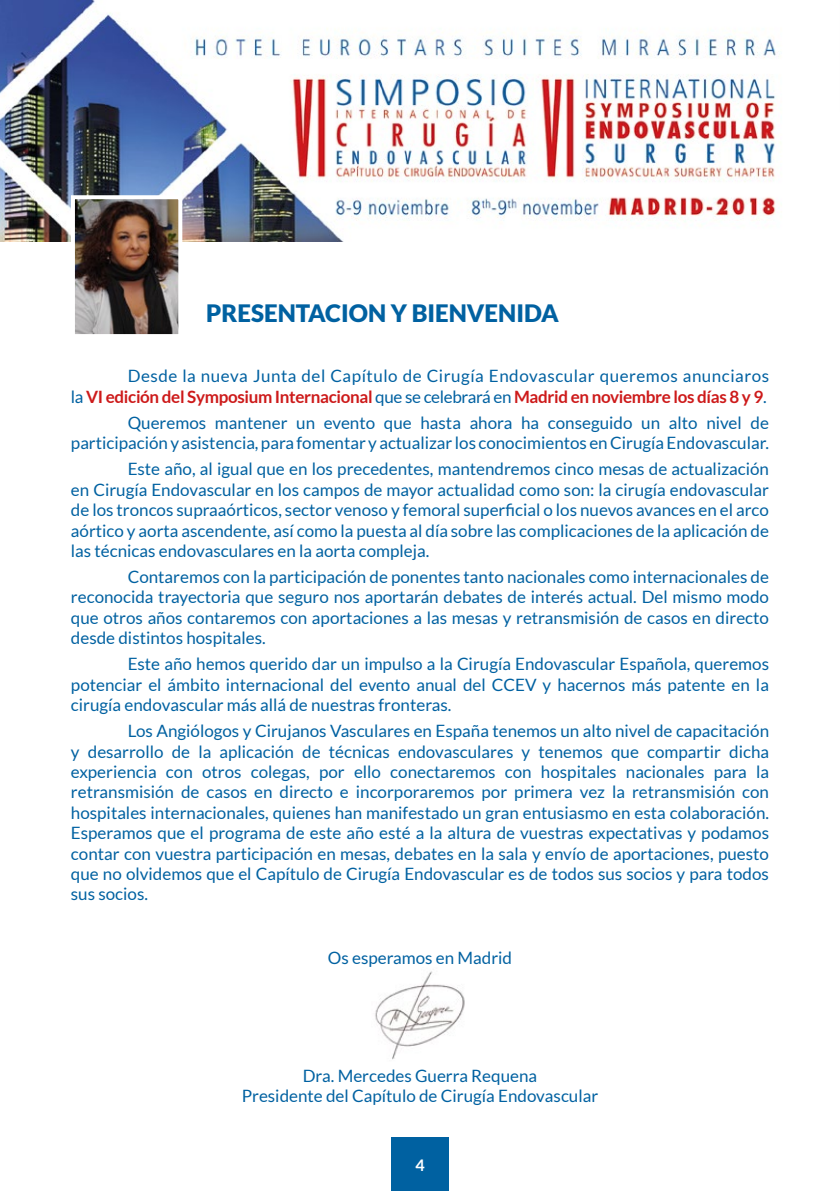
<style>
.page{position:relative;width:840px;height:1191px;background:#fff}
.page>*{position:absolute;margin:0;border:0;box-sizing:border-box;transform-origin:0 0}
.t1{font:900 24px "Lato";color:#0061a1}
.t2{font:17px/20.4px "Lato";color:#0061a1;text-align:justify}
.t3{font:17px/20.4px "Lato";letter-spacing:.03em;color:#0061a1;text-align:right}
.t4{font:700 16px "Lato";color:#fff}
.s1{font-weight:700;color:#cd1a1a}
</style>
<div class="page">
<div style="left:391px;top:1137px;width:57px;height:54px;background:#0061a1"></div>
<img style="left:0;top:0;width:780px;height:241px">
<img style="left:76px;top:200px;width:101px;height:133px">
<div style="left:71px;top:195px;width:111px;height:143px;border:4px solid #fff"></div>
<img style="left:375px;top:971px;width:90px;height:89px">
<h1 class="t1" style="left:206px;top:299px;width:354px">PRESENTACION Y BIENVENIDA</h1>
<p class="t3" style="left:71px;top:366px;width:699px">Desde la nueva Junta del Capítulo de Cirugía Endovascular queremos anunciaros<br>la <span class="s1">VI edición del Symposium Internacional</span> que se celebrará en <span class="s1">Madrid en noviembre los días 8 y 9</span>.</p>
<p class="t2" style="left:71px;top:412px;width:699px;text-align:right">Queremos mantener un evento que hasta ahora ha conseguido un alto nivel de participación y asistencia, para fomentar y actualizar los conocimientos en Cirugía Endovascular.</p>
<p class="t2" style="left:71px;top:459px;width:699px;text-indent:57px">Este año, al igual que en los precedentes, mantendremos cinco mesas de actualización en Cirugía Endovascular en los campos de mayor actualidad como son: la cirugía endovascular de los troncos supraaórticos, sector venoso y femoral superficial o los nuevos avances en el arco aórtico y aorta ascendente, así como la puesta al día sobre las complicaciones de la aplicación de las técnicas endovasculares en la aorta compleja.</p>
<p class="t2" style="left:71px;top:566px;width:699px;text-indent:57px">Contaremos con la participación de ponentes tanto nacionales como internacionales de reconocida trayectoria que seguro nos aportarán debates de interés actual. Del mismo modo que otros años contaremos con aportaciones a las mesas y retransmisión de casos en directo desde distintos hospitales.</p>
<p class="t2" style="left:71px;top:654px;width:699px;text-indent:57px">Este año hemos querido dar un impulso a la Cirugía Endovascular Española, queremos potenciar el ámbito internacional del evento anual del CCEV y hacernos más patente en la cirugía endovascular más allá de nuestras fronteras.</p>
<p class="t2" style="left:71px;top:720px;width:699px;text-indent:57px">Los Angiólogos y Cirujanos Vasculares en España tenemos un alto nivel de capacitación y desarrollo de la aplicación de técnicas endovasculares y tenemos que compartir dicha experiencia con otros colegas, por ello conectaremos con hospitales nacionales para la retransmisión de casos en directo e incorporaremos por primera vez la retransmisión con hospitales internacionales, quienes han manifestado un gran entusiasmo en esta colaboración.<br>Esperamos que el programa de este año esté a la altura de vuestras expectativas y podamos contar con vuestra participación en mesas, debates en la sala y envío de aportaciones, puesto que no olvidemos que el Capítulo de Cirugía Endovascular es de todos sus socios y para todos sus socios.</p>
<p class="t2" style="left:327px;top:947px;width:186px">Os esperamos en Madrid</p>
<p class="t2" style="left:241px;top:1065px;width:358px;text-align:center">Dra. Mercedes Guerra Requena<br>Presidente del Capítulo de Cirugía Endovascular</p>
<p class="t4" style="left:415px;top:1156px;width:11px">4</p>
</div>
